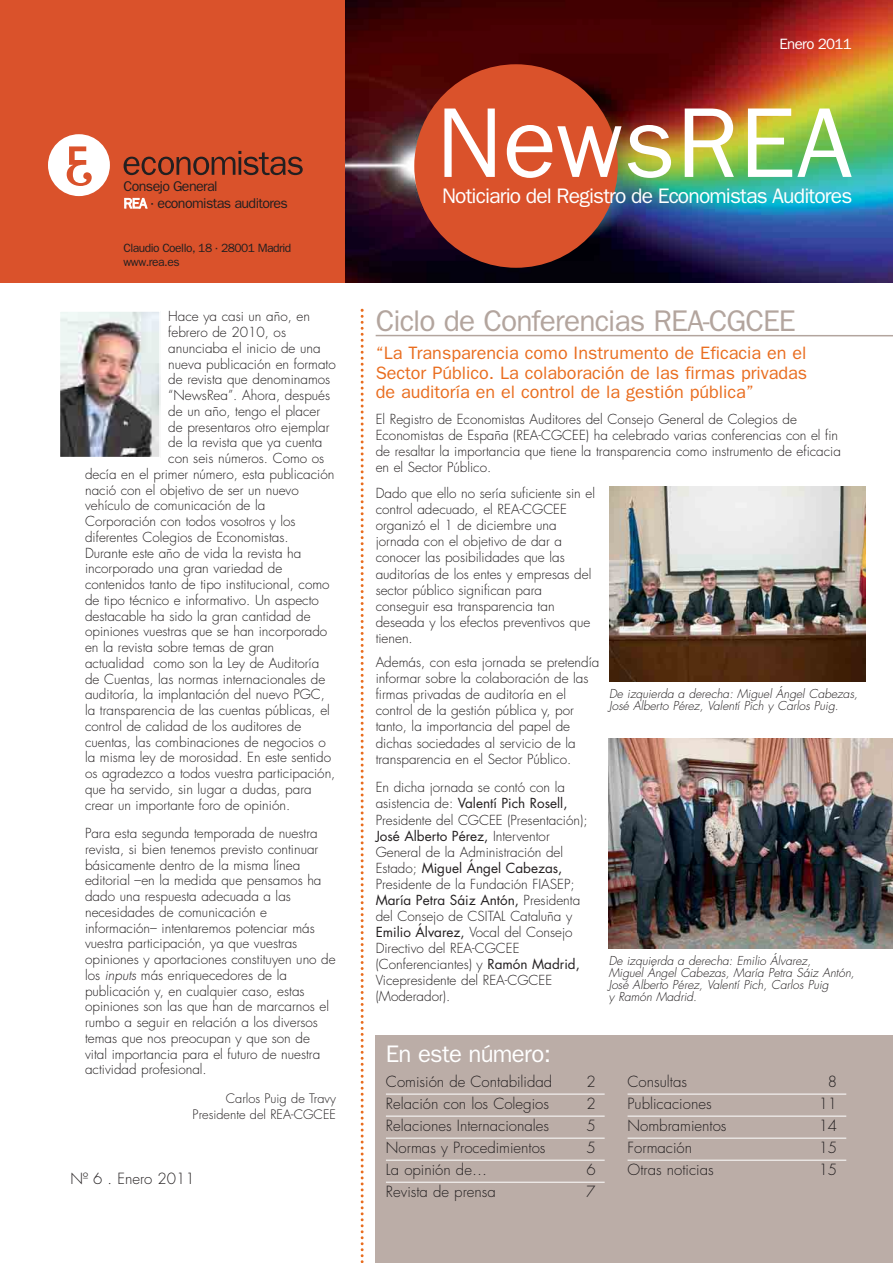
<style>
.page{position:relative;width:893px;height:1263px;background:#fff}
.page>*{position:absolute;margin:0;border:0;box-sizing:border-box;transform-origin:0 0}
.t1{font:99.75px "Franklin Gothic";letter-spacing:.01em;color:#fff}
.t2{font:30px "Franklin Gothic";letter-spacing:-.03em;color:#b3a59e}
.t3{font:24px "Franklin Gothic";letter-spacing:-.03em;color:#fff}
.t4{font:21.15px "Franklin Gothic";letter-spacing:-.04em;color:#fff}
.t5{font:18px/19.5px "Franklin Gothic";color:#e96d1f;text-align:justify}
.t6{font:300 15px "Futura";color:#231f20}
.t7{font:15px "Franklin Gothic";letter-spacing:-.04em;color:#fff}
.t8{font:14.25px/17.4px "Franklin Gothic";letter-spacing:-.04em;color:#231f20}
.t9{font:300 13.5px/16px "Futura";color:#231f20}
.t10{font:300 12.75px/15.8px "Futura";color:#231f20;text-align:right}
.t11{font:italic 300 12px/12px "Futura";color:#231f20}
.t12{font:12px/14.1px "Franklin Gothic";letter-spacing:-.04em;color:#231f20}
.s1{color:#fff}
.s2{font-style:italic}
.s3{font-weight:400}
</style>
<div class="page">
<img style="left:344px;top:0;width:549px;height:282px">
<div style="left:414px;top:64px;width:204px;height:204px;background:#da522b;border-radius:50%"></div>
<div style="left:0;top:0;width:344px;height:282px;background:#da522b"></div>
<svg style="left:124px;top:151px;width:179px;height:24px"></svg>
<div style="left:48px;top:134px;width:62px;height:62px;background:#fff;border-radius:50%"></div>
<svg style="left:67px;top:146px;width:25px;height:40px"></svg>
<div style="left:376px;top:1035px;width:517px;height:228px;background:#bbada7"></div>
<hr style="left:386px;top:1094px;width:219px;height:1px;background:#fff">
<hr style="left:386px;top:1116px;width:219px;height:1px;background:#fff">
<hr style="left:386px;top:1138px;width:219px;height:1px;background:#fff">
<hr style="left:386px;top:1160px;width:219px;height:1px;background:#fff">
<hr style="left:386px;top:1182px;width:219px;height:1px;background:#fff">
<hr style="left:627px;top:1094px;width:219px;height:1px;background:#fff">
<hr style="left:627px;top:1116px;width:219px;height:1px;background:#fff">
<hr style="left:627px;top:1138px;width:219px;height:1px;background:#fff">
<hr style="left:627px;top:1160px;width:219px;height:1px;background:#fff">
<svg style="left:361px;top:309px;width:3px;height:954px"></svg>
<img style="left:62px;top:313px;width:96px;height:142px">
<div style="left:59px;top:310px;width:102px;height:148px;border:2px solid #fff"></div>
<hr style="left:376px;top:335px;width:517px;height:1px;background:#b3a59e">
<img style="left:609px;top:486px;width:256px;height:196px">
<img style="left:609px;top:738px;width:284px;height:210px">
<p class="t8" style="left:124px;top:178px;width:166px">Consejo General<br><span class="s1">REA</span> · economistas auditores</p>
<p class="t12" style="left:124px;top:242px;width:169px">Claudio Coello, 18 · 28001 Madrid www.rea.es</p>
<p class="t9" style="left:168px;top:310px;width:143px">Hace ya casi un año, en</p>
<p class="t9" style="left:168px;top:325px;width:119px">febrero de 2010, os</p>
<p class="t9" style="left:168px;top:341px;width:154px">anunciaba el inicio de una</p>
<p class="t9" style="left:168px;top:357px;width:169px">nueva publicación en formato</p>
<p class="t9" style="left:168px;top:373px;width:163px">de revista que denominamos</p>
<p class="t9" style="left:168px;top:388px;width:163px">“NewsRea”. Ahora, después</p>
<p class="t9" style="left:168px;top:404px;width:153px">de un año, tengo el placer</p>
<p class="t9" style="left:168px;top:420px;width:163px">de presentaros otro ejemplar</p>
<p class="t9" style="left:168px;top:436px;width:156px">de la revista que ya cuenta</p>
<p class="t9" style="left:168px;top:451px;width:158px">con seis números. Como os</p>
<p class="t9" style="left:85px;top:467px;width:251px">decía en el primer número, esta publicación</p>
<p class="t9" style="left:85px;top:483px;width:215px">nació con el objetivo de ser un nuevo</p>
<p class="t9" style="left:85px;top:499px;width:182px">vehículo de comunicación de la</p>
<p class="t9" style="left:85px;top:514px;width:212px">Corporación con todos vosotros y los</p>
<p class="t9" style="left:85px;top:530px;width:205px">diferentes Colegios de Economistas.</p>
<p class="t9" style="left:85px;top:546px;width:218px">Durante este año de vida la revista ha</p>
<p class="t9" style="left:85px;top:562px;width:199px">incorporado una gran variedad de</p>
<p class="t9" style="left:85px;top:577px;width:246px">contenidos tanto de tipo institucional, como</p>
<p class="t9" style="left:85px;top:593px;width:235px">de tipo técnico e informativo. Un aspecto</p>
<p class="t9" style="left:85px;top:609px;width:227px">destacable ha sido la gran cantidad de</p>
<p class="t9" style="left:85px;top:625px;width:244px">opiniones vuestras que se han incorporado</p>
<p class="t9" style="left:85px;top:640px;width:191px">en la revista sobre temas de gran</p>
<p class="t9" style="left:85px;top:656px;width:236px">actualidad como son la Ley de Auditoría</p>
<p class="t9" style="left:85px;top:672px;width:242px">de Cuentas, las normas internacionales de</p>
<p class="t9" style="left:85px;top:688px;width:241px">auditoría, la implantación del nuevo PGC,</p>
<p class="t9" style="left:85px;top:703px;width:246px">la transparencia de las cuentas públicas, el</p>
<p class="t9" style="left:85px;top:719px;width:218px">control de calidad de los auditores de</p>
<p class="t9" style="left:85px;top:735px;width:242px">cuentas, las combinaciones de negocios o</p>
<p class="t9" style="left:85px;top:751px;width:247px">la misma ley de morosidad. En este sentido</p>
<p class="t9" style="left:85px;top:766px;width:252px">os agradezco a todos vuestra participación,</p>
<p class="t9" style="left:85px;top:782px;width:228px">que ha servido, sin lugar a dudas, para</p>
<p class="t9" style="left:85px;top:798px;width:207px">crear un importante foro de opinión.</p>
<p class="t9" style="left:85px;top:827px;width:252px">Para esta segunda temporada de nuestra revista, si bien tenemos previsto continuar básicamente dentro de la misma línea editorial –en la medida que pensamos ha dado una respuesta adecuada a las necesidades de comunicación e información– intentaremos potenciar más vuestra participación, ya que vuestras opiniones y aportaciones constituyen uno de los <span class="s2">inputs</span> más enriquecedores de la publicación y, en cualquier caso, estas opiniones son las que han de marcarnos el rumbo a seguir en relación a los diversos temas que nos preocupan y que son de<br>vital importancia para el futuro de nuestra actividad profesional.</p>
<p class="t10" style="left:193px;top:1092px;width:145px">Carlos Puig de Travy<br>Presidente del REA-CGCEE</p>
<p class="t6" style="left:71px;top:1172px;width:126px">Nº 6 . Enero 2011</p>
<p class="t7" style="left:779px;top:39px;width:74px">Enero 2011</p>
<h1 class="t1" style="left:436px;top:109px;width:417px">NewsREA</h1>
<h3 class="t4" style="left:442px;top:188px;width:412px">Noticiario del Registro de Economistas Auditores</h3>
<h2 class="t2" style="left:376px;top:310px;width:422px">Ciclo de Conferencias REA-CGCEE</h2>
<h3 class="t5" style="left:376px;top:345px;width:433px">“La Transparencia como Instrumento de Eficacia en el Sector Público. La colaboración de las firmas privadas de auditoría en el control de la gestión pública”</h3>
<p class="t9" style="left:376px;top:412px;width:467px">El Registro de Economistas Auditores del Consejo General de Colegios de Economistas de España (REA-CGCEE) ha celebrado varias conferencias con el fin de resaltar la importancia que tiene la transparencia como instrumento de eficacia en el Sector Público.</p>
<p class="t9" style="left:376px;top:487px;width:221px">Dado que ello no sería suficiente sin el control adecuado, el REA-CGCEE organizó el 1 de diciembre una jornada con el objetivo de dar a conocer las posibilidades que las auditorías de los entes y empresas del sector público significan para conseguir esa transparencia tan deseada y los efectos preventivos que tienen.</p>
<p class="t9" style="left:376px;top:656px;width:225px">Además, con esta jornada se pretendía informar sobre la colaboración de las firmas privadas de auditoría en el control de la gestión pública y, por tanto, la importancia del papel de dichas sociedades al servicio de la transparencia en el Sector Público.</p>
<p class="t9" style="left:376px;top:781px;width:213px">En dicha jornada se contó con la asistencia de: <span class="s3">Valentí Pich Rosell,<br></span>Presidente del CGCEE (Presentación);<br><span class="s3">José Alberto Pérez,</span> Interventor<br>General de la Administración del<br>Estado; <span class="s3">Miguel Ángel Cabezas,<br></span>Presidente de la Fundación FIASEP;<br><span class="s3">María Petra Sáiz Antón,</span> Presidenta del Consejo de CSITAL Cataluña y<br><span class="s3">Emilio Álvarez,</span> Vocal del Consejo<br>Directivo del REA-CGCEE (Conferenciantes) y <span class="s3">Ramón Madrid,<br></span>Vicepresidente del REA-CGCEE (Moderador).</p>
<p class="t11" style="left:609px;top:689px;width:252px">De izquierda a derecha: Miguel Ángel Cabezas,<br>José Alberto Pérez, Valentí Pich y Carlos Puig.</p>
<p class="t11" style="left:609px;top:956px;width:249px">De izquierda a derecha: Emilio Álvarez,<br>Miguel Ángel Cabezas, María Petra Sáiz Antón, José Alberto Pérez, Valentí Pich, Carlos Puig<br>y Ramón Madrid.</p>
<h3 class="t3" style="left:386px;top:1046px;width:166px">En este número:</h3>
<p class="t6" style="left:386px;top:1075px;width:168px">Comisión de Contabilidad</p>
<p class="t6" style="left:586px;top:1075px;width:11px">2</p>
<p class="t6" style="left:386px;top:1097px;width:165px">Relación con los Colegios</p>
<p class="t6" style="left:586px;top:1097px;width:11px">2</p>
<p class="t6" style="left:386px;top:1119px;width:165px">Relaciones Internacionales</p>
<p class="t6" style="left:586px;top:1119px;width:11px">5</p>
<p class="t6" style="left:386px;top:1141px;width:161px">Normas y Procedimientos</p>
<p class="t6" style="left:586px;top:1141px;width:11px">5</p>
<p class="t6" style="left:386px;top:1163px;width:103px">La opinión de…</p>
<p class="t6" style="left:586px;top:1163px;width:11px">6</p>
<p class="t6" style="left:386px;top:1185px;width:111px">Revista de prensa</p>
<p class="t6" style="left:586px;top:1185px;width:11px">7</p>
<p class="t6" style="left:627px;top:1075px;width:61px">Consultas</p>
<p class="t6" style="left:828px;top:1075px;width:11px">8</p>
<p class="t6" style="left:627px;top:1097px;width:86px">Publicaciones</p>
<p class="t6" style="left:819px;top:1097px;width:20px">11</p>
<p class="t6" style="left:627px;top:1119px;width:101px">Nombramientos</p>
<p class="t6" style="left:819px;top:1119px;width:20px">14</p>
<p class="t6" style="left:627px;top:1141px;width:66px">Formación</p>
<p class="t6" style="left:819px;top:1141px;width:20px">15</p>
<p class="t6" style="left:627px;top:1163px;width:88px">Otras noticias</p>
<p class="t6" style="left:819px;top:1163px;width:20px">15</p>
</div>
